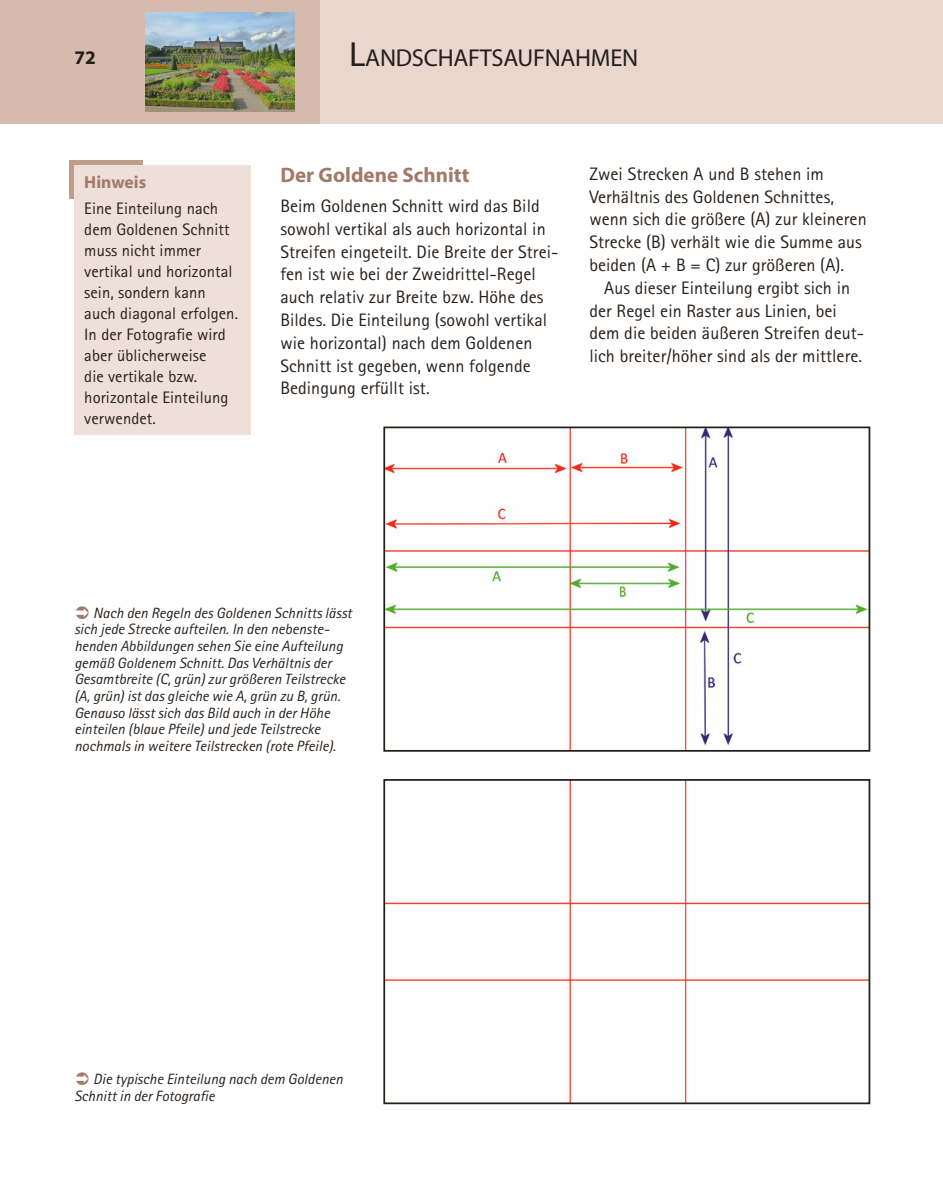
<style>
.page{position:relative;width:943px;height:1191px;background:#fff}
.page>*{position:absolute;margin:0;border:0;box-sizing:border-box;transform-origin:0 0}
.t1{font:24.5px "Myriad";letter-spacing:-.01em;color:#251f1b}
.t2{font:700 21px "Myriad";color:#a37969}
.t3{font:700 19.25px "Myriad";color:#251f1b}
.t4{font:18.03px/22.8px "Rotis Sans Serif";letter-spacing:.005em;color:#251f1b}
.t5{font:700 17.5px "Myriad";color:#a37969}
.t6{font:16.62px/21px "Rotis Sans Serif";letter-spacing:.005em;color:#251f1b}
.t7{font:italic 14.88px/16.6px "Rotis Sans Serif";color:#251f1b}
.s1{font-size:35px}
</style>
<div class="page">
<div style="left:319px;top:0;width:347px;height:124px;background:#e9d7ce"></div>
<div style="left:666px;top:0;width:277px;height:124px;background:#e9d7ce"></div>
<div style="left:0;top:0;width:319px;height:124px;background:#d5baad"></div>
<img style="left:145px;top:12px;width:149px;height:99px">
<div style="left:69px;top:160px;width:74px;height:38px;background:#bf9c8c"></div>
<div style="left:74px;top:165px;width:177px;height:269px;background:#eee0d8"></div>
<img style="left:386px;top:429px;width:481px;height:319px">
<div style="left:383px;top:426px;width:487px;height:325px;border:2px solid #251f1b"></div>
<img style="left:386px;top:782px;width:481px;height:319px">
<div style="left:383px;top:779px;width:487px;height:325px;border:2px solid #251f1b"></div>
<p class="t3" style="left:74px;top:48px;width:23px">72</p>
<h1 class="t1" style="left:349px;top:45px;width:291px"><span class="s1">L</span>ANDSCHAFTSAUFNAHMEN</h1>
<p class="t5" style="left:84px;top:173px;width:64px">Hinweis</p>
<p class="t6" style="left:84px;top:198px;width:155px">Eine Einteilung nach dem Goldenen Schnitt muss nicht immer vertikal und horizontal sein, sondern kann auch diagonal erfolgen.<br>In der Fotografie wird aber üblicherweise<br>die vertikale bzw. horizontale Einteilung verwendet.</p>
<p class="t2" style="left:280px;top:164px;width:190px">Der Goldene Schnitt</p>
<p class="t4" style="left:280px;top:195px;width:279px">Beim Goldenen Schnitt wird das Bild sowohl vertikal als auch horizontal in Streifen eingeteilt. Die Breite der Strei&shy;fen ist wie bei der Zweidrittel-Regel auch relativ zur Breite bzw. Höhe des Bildes. Die Einteilung (sowohl vertikal wie horizontal) nach dem Goldenen Schnitt ist gegeben, wenn folgende Bedingung erfüllt ist.</p>
<p class="t4" style="left:589px;top:162px;width:279px">Zwei Strecken A und B stehen im Verhältnis des Goldenen Schnittes, wenn sich die größere (A) zur kleineren Strecke (B) verhält wie die Summe aus beiden (A + B = C) zur größeren (A).</p>
<p class="t4" style="left:589px;top:276px;width:276px;text-indent:15px">Aus dieser Einteilung ergibt sich in der Regel ein Raster aus Linien, bei dem die beiden äußeren Streifen deut&shy;lich breiter/höher sind als der mittlere.</p>
<p class="t7" style="left:74px;top:604px;width:279px;text-indent:19px">Nach den Regeln des Goldenen Schnitts lässt sich jede Strecke aufteilen. In den nebenste&shy;henden Abbildungen sehen Sie eine Aufteilung gemäß Goldenem Schnitt. Das Verhältnis der Gesamtbreite (C, grün) zur größeren Teilstrecke (A, grün) ist das gleiche wie A, grün zu B, grün.<br>Genauso lässt sich das Bild auch in der Höhe einteilen (blaue Pfeile) und jede Teilstrecke nochmals in weitere Teilstrecken (rote Pfeile).</p>
<p class="t7" style="left:74px;top:1071px;width:270px;text-indent:19px">Die typische Einteilung nach dem Goldenen<br>Schnitt in der Fotografie</p>
</div>
